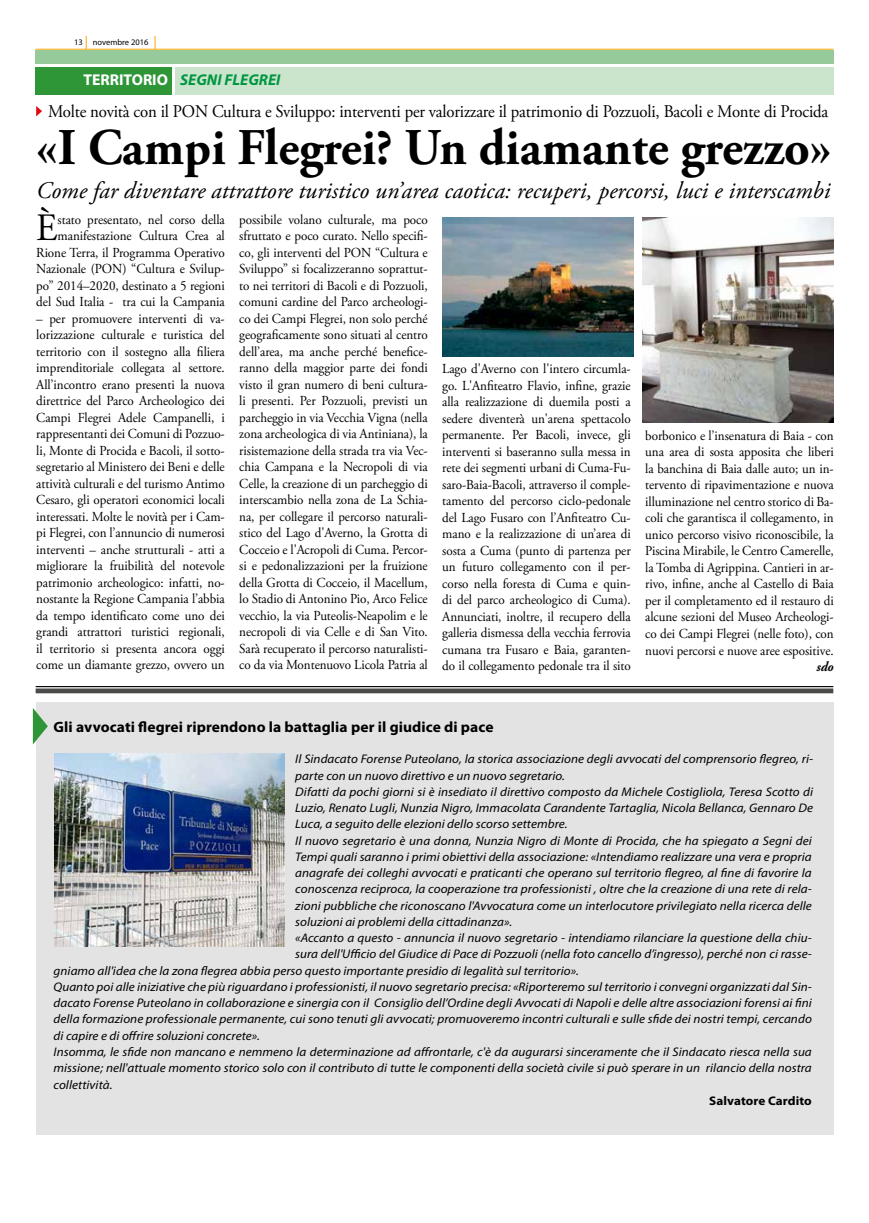
<style>
.page{position:relative;width:869px;height:1223px;background:#fff}
.page>*{position:absolute;margin:0;border:0;box-sizing:border-box;transform-origin:0 0}
.t1{font:700 51.38px "Adobe Garamond Pro";color:#000}
.t2{font:38.62px "Adobe Garamond Pro";color:#000;scale:.95 1}
.t3{font:italic 23.88px "Adobe Garamond Pro";color:#000}
.t4{font:17.88px "Adobe Garamond Pro";letter-spacing:-.01em;color:#000;scale:.94 1}
.t5{font:italic 700 15.62px "Myriad Pro";color:#009641}
.t6{font:700 15px "Myriad Pro";letter-spacing:.005em;color:#000}
.t7{font:13.75px/16.5px "Adobe Garamond Pro";letter-spacing:-.005em;color:#000;text-align:justify;scale:.95 1}
.t8{font:italic 700 13.75px "Adobe Garamond Pro";color:#000;scale:.95 1}
.t9{font:italic 12.5px "Myriad Pro";letter-spacing:.005em;color:#000;scale:1.05 1}
.t10{font:700 12.5px "Myriad Pro";color:#000;scale:1.05 1}
.t11{font:8.5px "Myriad Pro";color:#000}
.s1{font-style:normal;color:#fff}
</style>
<div class="page">
<hr style="left:35px;top:49px;width:798px;height:1px;background:#f7a600">
<svg style="left:86px;top:36px;width:1px;height:14px"></svg>
<div style="left:176px;top:67px;width:657px;height:27px;background:#cbe5cd"></div>
<div style="left:35px;top:50px;width:798px;height:13px;background:#97ca9b"></div>
<div style="left:35px;top:67px;width:137px;height:27px;background:#2f9638"></div>
<svg style="left:155px;top:36px;width:1px;height:14px"></svg>
<svg style="left:36px;top:106px;width:6px;height:10px"></svg>
<img style="left:642px;top:217px;width:191px;height:206px">
<img style="left:442px;top:217px;width:190px;height:139px">
<hr style="left:36px;top:686px;width:796px;height:1px;background:#000">
<div style="left:36px;top:688px;width:796px;height:5px;background:#4a4a49"></div>
<div style="left:36px;top:702px;width:797px;height:433px;background:#e3e3e3"></div>
<svg style="left:33px;top:708px;width:15px;height:36px"></svg>
<img style="left:55px;top:753px;width:229px;height:193px">
<p class="t11" style="left:74px;top:37px;width:10px">13</p>
<p class="t11" style="left:93px;top:37px;width:57px">novembre 2016</p>
<p class="t5" style="left:83px;top:70px;width:198px"><span class="s1">TERRITORIO</span> SEGNI FLEGREI</p>
<h3 class="t4" style="left:48px;top:101px;width:831px">Molte novità con il PON Cultura e Sviluppo: interventi per valorizzare il patrimonio di Pozzuoli, Bacoli e Monte di Procida</h3>
<h1 class="t1" style="left:36px;top:118px;width:796px">«I Campi Flegrei? Un diamante grezzo»</h1>
<h3 class="t3" style="left:36px;top:176px;width:795px">Come far diventare attrattore turistico un’area caotica: recuperi, percorsi, luci e interscambi</h3>
<h2 class="t2" style="left:36px;top:205px;width:24px">È</h2>
<p class="t7" style="left:36px;top:211px;width:200px;text-align:right">stato presentato, nel corso della manifestazione Cultura Crea al Rione Terra, il Programma Operativo Nazionale (PON) “Cultura e Svilup&shy;po” 2014–2020, destinato a 5 regioni del Sud Italia - tra cui la Campania</p>
<p class="t7" style="left:36px;top:310px;width:200px">– per promuovere interventi di va&shy;lorizzazione culturale e turistica del territorio con il sostegno alla filiera imprenditoriale collegata al settore.<br>All’incontro erano presenti la nuova direttrice del Parco Archeologico dei Campi Flegrei Adele Campanelli, i rappresentanti dei Comuni di Pozzuo&shy;li, Monte di Procida e Bacoli, il sotto&shy;segretario al Ministero dei Beni e delle attività culturali e del turismo Antimo Cesaro, gli operatori economici locali interessati. Molte le novità per i Cam&shy;pi Flegrei, con l’annuncio di numerosi interventi – anche strutturali - atti a migliorare la fruibilità del notevole patrimonio archeologico: infatti, no&shy;nostante la Regione Campania l’abbia da tempo identificato come uno dei grandi attrattori turistici regionali, il territorio si presenta ancora oggi come un diamante grezzo, ovvero un</p>
<p class="t7" style="left:239px;top:211px;width:200px">possibile volano culturale, ma poco sfruttato e poco curato. Nello specifi&shy;co, gli interventi del PON “Cultura e Sviluppo” si focalizzeranno soprattut&shy;to nei territori di Bacoli e di Pozzuoli, comuni cardine del Parco archeologi&shy;co dei Campi Flegrei, non solo perché geograficamente sono situati al centro dell’area, ma anche perché benefice&shy;ranno della maggior parte dei fondi visto il gran numero di beni cultura&shy;li presenti. Per Pozzuoli, previsti un parcheggio in via Vecchia Vigna (nella zona archeologica di via Antiniana), la risistemazione della strada tra via Vec&shy;chia Campana e la Necropoli di via Celle, la creazione di un parcheggio di interscambio nella zona de La Schia&shy;na, per collegare il percorso naturali&shy;stico del Lago d'Averno, la Grotta di Cocceio e l'Acropoli di Cuma. Percor&shy;si e pedonalizzazioni per la fruizione della Grotta di Cocceio, il Macellum, lo Stadio di Antonino Pio, Arco Felice vecchio, la via Puteolis-Neapolim e le necropoli di via Celle e di San Vito.<br>Sarà recuperato il percorso naturalisti&shy;co da via Montenuovo Licola Patria al</p>
<p class="t7" style="left:442px;top:361px;width:200px">Lago d'Averno con l'intero circumla&shy;go. L'Anfiteatro Flavio, infine, grazie alla realizzazione di duemila posti a sedere diventerà un'arena spettacolo permanente. Per Bacoli, invece, gli interventi si baseranno sulla messa in rete dei segmenti urbani di Cuma-Fu&shy;saro-Baia-Bacoli, attraverso il comple&shy;tamento del percorso ciclo-pedonale del Lago Fusaro con l’Anfiteatro Cu&shy;mano e la realizzazione di un’area di sosta a Cuma (punto di partenza per un futuro collegamento con il per&shy;corso nella foresta di Cuma e quin&shy;di del parco archeologico di Cuma).<br>Annunciati, inoltre, il recupero della galleria dismessa della vecchia ferrovia cumana tra Fusaro e Baia, garanten&shy;do il collegamento pedonale tra il sito</p>
<p class="t7" style="left:645px;top:428px;width:200px">borbonico e l’insenatura di Baia - con una area di sosta apposita che liberi la banchina di Baia dalle auto; un in&shy;tervento di ripavimentazione e nuova illuminazione nel centro storico di Ba&shy;coli che garantisca il collegamento, in unico percorso visivo riconoscibile, la Piscina Mirabile, le Centro Camerelle, la Tomba di Agrippina. Cantieri in ar&shy;rivo, infine, anche al Castello di Baia per il completamento ed il restauro di alcune sezioni del Museo Archeologi&shy;co dei Campi Flegrei (nelle foto), con nuovi percorsi e nuove aree espositive.</p>
<p class="t8" style="left:816px;top:658px;width:20px">sdo</p>
<p class="t6" style="left:54px;top:717px;width:441px">Gli avvocati flegrei riprendono la battaglia per il giudice di pace</p>
<p class="t9" style="left:295px;top:751px;width:494px">Il Sindacato Forense Puteolano, la storica associazione degli avvocati del comprensorio flegreo, ri-</p>
<p class="t9" style="left:295px;top:767px;width:258px">parte con un nuovo direttivo e un nuovo segretario.</p>
<p class="t9" style="left:295px;top:784px;width:494px">Difatti da pochi giorni si è insediato il direttivo composto da Michele Costigliola, Teresa Scotto di</p>
<p class="t9" style="left:295px;top:800px;width:494px">Luzio, Renato Lugli, Nunzia Nigro, Immacolata Carandente Tartaglia, Nicola Bellanca, Gennaro De</p>
<p class="t9" style="left:295px;top:816px;width:261px">Luca, a seguito delle elezioni dello scorso settembre.</p>
<p class="t9" style="left:295px;top:832px;width:493px">Il nuovo segretario è una donna, Nunzia Nigro di Monte di Procida, che ha spiegato a Segni dei</p>
<p class="t9" style="left:295px;top:849px;width:493px">Tempi quali saranno i primi obiettivi della associazione: «Intendiamo realizzare una vera e propria</p>
<p class="t9" style="left:295px;top:865px;width:493px">anagrafe dei colleghi avvocati e praticanti che operano sul territorio flegreo, al fine di favorire la</p>
<p class="t9" style="left:295px;top:881px;width:493px">conoscenza reciproca, la cooperazione tra professionisti , oltre che la creazione di una rete di rela-</p>
<p class="t9" style="left:295px;top:897px;width:493px">zioni pubbliche che riconoscano l'Avvocatura come un interlocutore privilegiato nella ricerca delle</p>
<p class="t9" style="left:295px;top:914px;width:208px">soluzioni ai problemi della cittadinanza».</p>
<p class="t9" style="left:295px;top:930px;width:493px">«Accanto a questo - annuncia il nuovo segretario - intendiamo rilanciare la questione della chiu-</p>
<p class="t9" style="left:295px;top:946px;width:493px">sura dell'Ufficio del Giudice di Pace di Pozzuoli (nella foto cancello d’ingresso), perché non ci rasse-</p>
<p class="t9" style="left:54px;top:962px;width:501px">gniamo all'idea che la zona flegrea abbia perso questo importante presidio di legalità sul territorio».</p>
<p class="t9" style="left:54px;top:979px;width:723px">Quanto poi alle iniziative che più riguardano i professionisti, il nuovo segretario precisa: «Riporteremo sul territorio i convegni organizzati dal Sin-</p>
<p class="t9" style="left:54px;top:995px;width:723px">dacato Forense Puteolano in collaborazione e sinergia con il Consiglio dell’Ordine degli Avvocati di Napoli e delle altre associazioni forensi ai fini</p>
<p class="t9" style="left:54px;top:1011px;width:723px">della formazione professionale permanente, cui sono tenuti gli avvocati; promuoveremo incontri culturali e sulle sfide dei nostri tempi, cercando</p>
<p class="t9" style="left:54px;top:1027px;width:198px">di capire e di offrire soluzioni concrete».</p>
<p class="t9" style="left:54px;top:1044px;width:723px">Insomma, le sfide non mancano e nemmeno la determinazione ad affrontarle, c'è da augurarsi sinceramente che il Sindacato riesca nella sua</p>
<p class="t9" style="left:54px;top:1060px;width:723px">missione; nell'attuale momento storico solo con il contributo di tutte le componenti della società civile si può sperare in un rilancio della nostra</p>
<p class="t9" style="left:54px;top:1076px;width:58px">collettività.</p>
<p class="t10" style="left:709px;top:1092px;width:99px">Salvatore Cardito</p>
</div>
